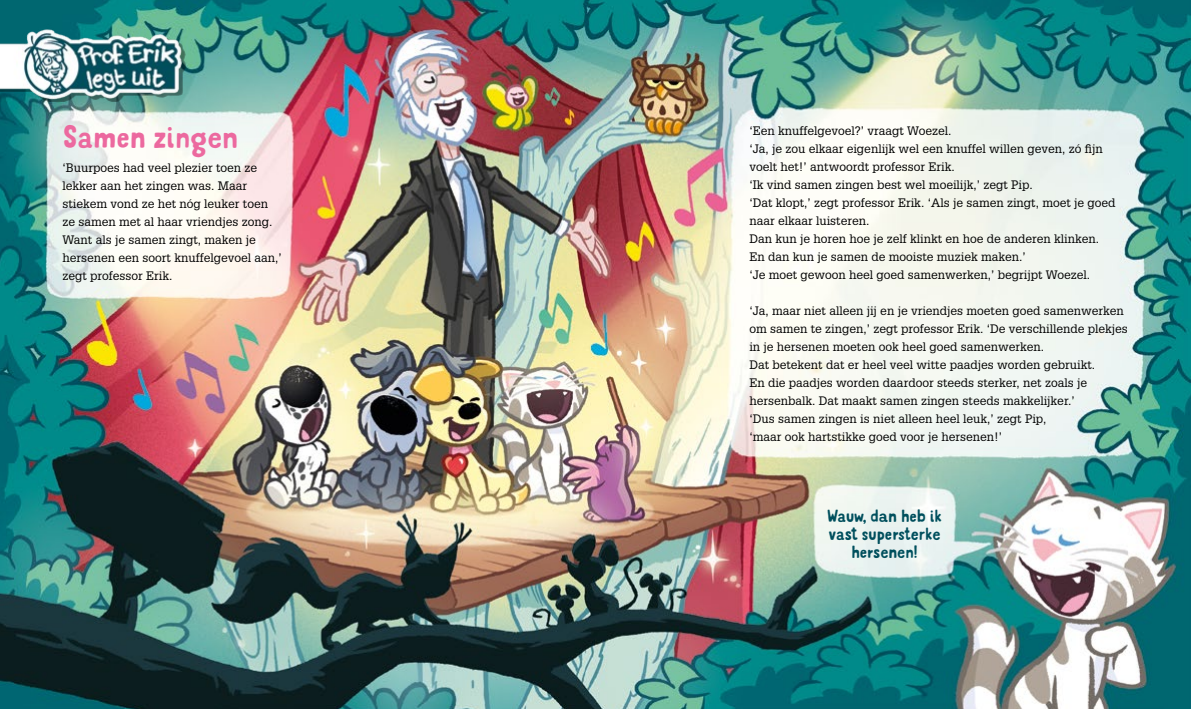
<style>
.page{position:relative;width:1191px;height:709px;background:#fff}
.page>*{position:absolute;margin:0;border:0;box-sizing:border-box;transform-origin:0 0}
.t1{font:31px "Mr Dodo Regular Rounded";letter-spacing:-.04em;color:#ec699f}
.t2{font:17px/18px "Mr Dodo Regular Rounded";letter-spacing:-.04em;color:#004f5d;text-align:center}
.t3{font:12px/18px "Glypha LT Std";color:#000}
</style>
<div class="page">
<img style="left:0;top:0;width:1191px;height:709px">
<img style="left:0;top:16px;width:258px;height:96px">
<h1 class="t1" style="left:62px;top:117px;width:178px">Samen zingen</h1>
<p class="t3" style="left:62px;top:158px;width:221px">‘Buurpoes had veel plezier toen ze lekker aan het zingen was. Maar stiekem vond ze het nóg leuker toen ze samen met al haar vriendjes zong.<br>Want als je samen zingt, maken je hersenen een soort knuffelgevoel aan,’ zegt professor Erik.</p>
<p class="t3" style="left:749px;top:121px;width:368px">‘Een knuffelgevoel?’ vraagt Woezel.<br>‘Ja, je zou elkaar eigenlijk wel een knuffel willen geven, zó fijn voelt het!’ antwoordt professor Erik.<br>‘Ik vind samen zingen best wel moeilijk,’ zegt Pip.<br>‘Dat klopt,’ zegt professor Erik. ‘Als je samen zingt, moet je goed naar elkaar luisteren.<br>Dan kun je horen hoe je zelf klinkt en hoe de anderen klinken.<br>En dan kun je samen de mooiste muziek maken.’<br>‘Je moet gewoon heel goed samenwerken,’ begrijpt Woezel.</p>
<p class="t3" style="left:749px;top:301px;width:380px">‘Ja, maar niet alleen jij en je vriendjes moeten goed samenwerken om samen te zingen,’ zegt professor Erik. ‘De verschillende plekjes in je hersenen moeten ook heel goed samenwerken.<br>Dat betekent dat er heel veel witte paadjes worden gebruikt.<br>En die paadjes worden daardoor steeds sterker, net zoals je hersenbalk. Dat maakt samen zingen steeds makkelijker.’<br>‘Dus samen zingen is niet alleen heel leuk,’ zegt Pip,<br>‘maar ook hartstikke goed voor je hersenen!’</p>
<h2 class="t2" style="left:827px;top:507px;width:117px">Wauw, dan heb ik vast supersterke hersenen!</h2>
</div>
